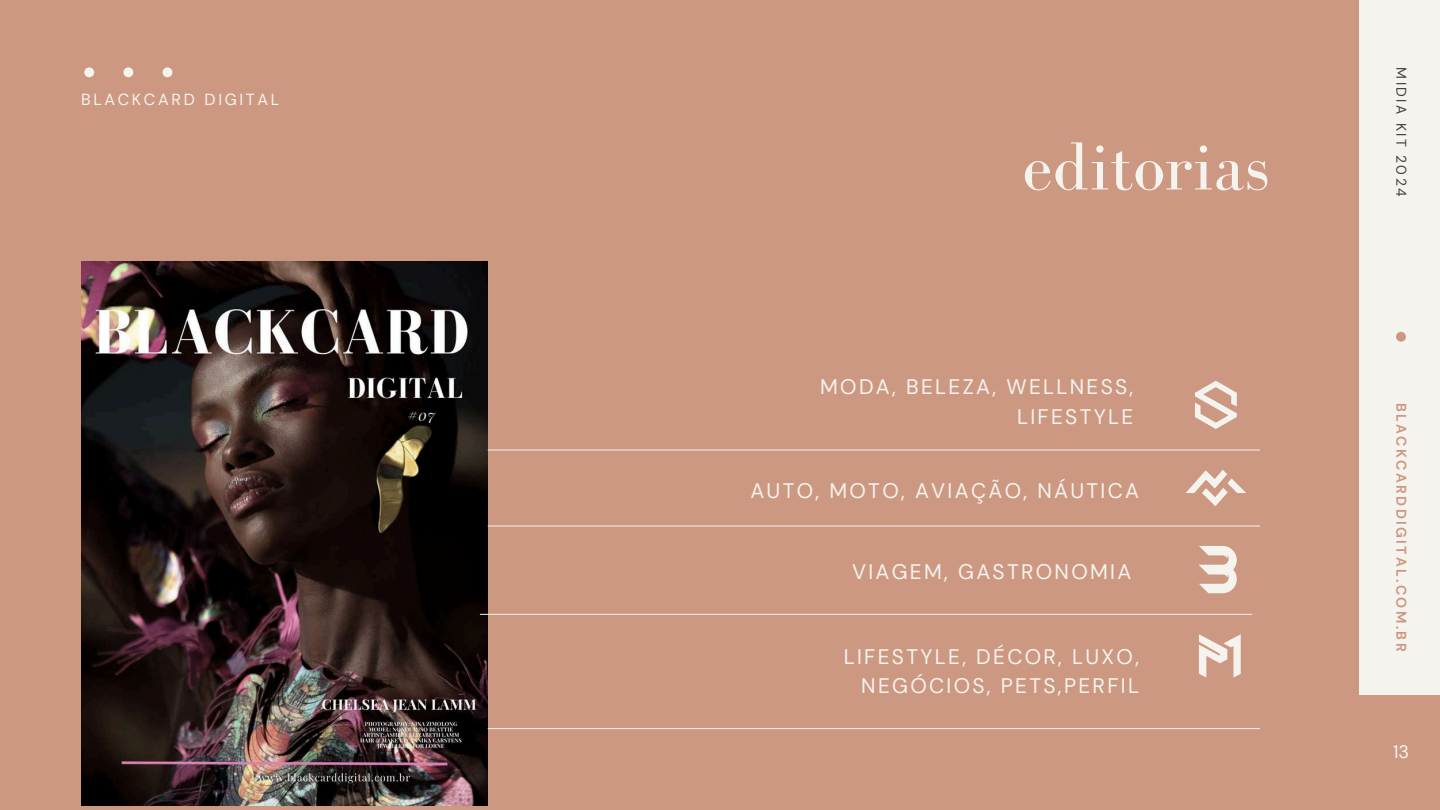
<style>
.page{position:relative;width:1440px;height:810px;background:#cd9882}
.page>*{position:absolute;margin:0;border:0;box-sizing:border-box;transform-origin:0 0}
.t1{font:70px "Bodoni FLF";color:#f4f3ee}
.t2{font:21px/29.2px "DM Sans";letter-spacing:.11em;color:#f4f3ee;text-align:right}
.t3{font:18px "DM Sans";color:#f4f3ee}
.t4{font:16px "DM Sans";letter-spacing:.17em;color:#f4f3ee}
.t5{font:700 14px "DM Sans";letter-spacing:.17em;color:#cd9882}
.t6{font:14px "DM Sans";letter-spacing:.17em;color:#463f3a}
</style>
<div class="page">
<div style="left:1360px;top:0;width:80px;height:810px;background:#f4f3ee"></div>
<svg style="left:84px;top:67px;width:10px;height:10px"></svg>
<svg style="left:123px;top:67px;width:10px;height:10px"></svg>
<svg style="left:163px;top:67px;width:9px;height:10px"></svg>
<svg style="left:1396px;top:332px;width:10px;height:10px"></svg>
<div style="left:1359px;top:695px;width:81px;height:115px;background:#cd9882"></div>
<img style="left:81px;top:261px;width:407px;height:545px">
<svg style="left:1195px;top:381px;width:42px;height:48px"></svg>
<svg style="left:1186px;top:470px;width:60px;height:36px"></svg>
<hr style="left:488px;top:450px;width:772px;height:1px;background:#f4f3ee">
<hr style="left:488px;top:526px;width:772px;height:1px;background:#f4f3ee">
<hr style="left:480px;top:614px;width:772px;height:1px;background:#f4f3ee">
<hr style="left:488px;top:728px;width:772px;height:1px;background:#f4f3ee">
<svg style="left:1199px;top:546px;width:38px;height:47px"></svg>
<svg style="left:1199px;top:634px;width:42px;height:44px"></svg>
<p class="t4" style="left:81px;top:90px;width:200px">BLACKCARD DIGITAL</p>
<h1 class="t1" style="left:1023px;top:128px;width:248px">editorias</h1>
<p class="t2" style="left:820px;top:373px;width:315px">MODA, BELEZA, WELLNESS,<br>LIFESTYLE</p>
<p class="t2" style="left:750px;top:476px;width:390px">AUTO, MOTO, AVIAÇÃO, NÁUTICA</p>
<p class="t2" style="left:852px;top:557px;width:281px">VIAGEM, GASTRONOMIA</p>
<p class="t2" style="left:844px;top:642px;width:297px">LIFESTYLE, DÉCOR, LUXO,<br>NEGÓCIOS, PETS,PERFIL</p>
<p class="t6" style="left:1410px;top:67px;width:130px;rotate:90deg">MIDIA KIT 2024</p>
<p class="t5" style="left:1410px;top:403px;width:250px;rotate:90deg">BLACKCARDDIGITAL.COM.BR</p>
<p class="t3" style="left:1389px;top:740px;width:25px">03</p>
<p class="t3" style="left:1393px;top:740px;width:18px">13</p>
</div>
